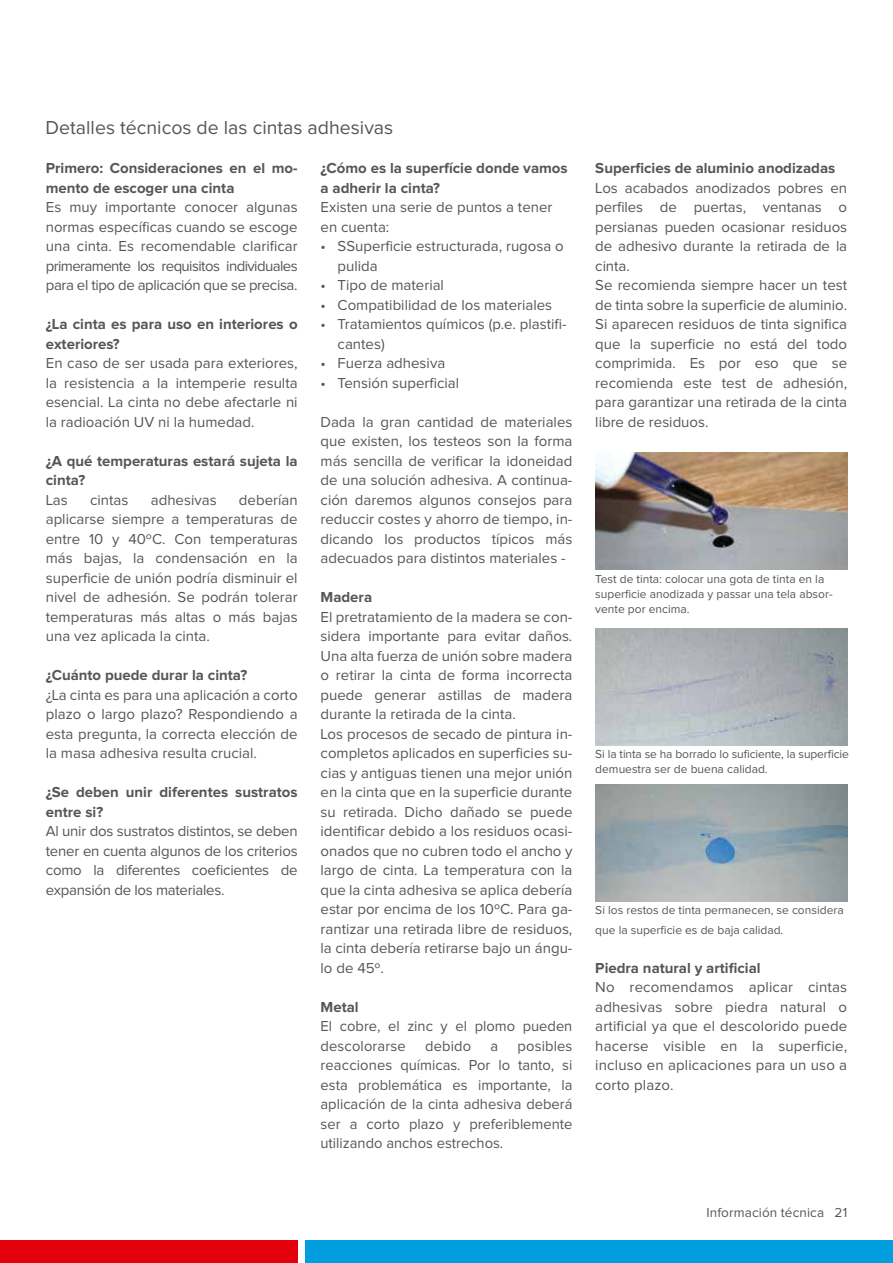
<style>
.page{position:relative;width:893px;height:1263px;background:#fff}
.page>*{position:absolute;margin:0;border:0;box-sizing:border-box;transform-origin:0 0}
.t1{font:19.5px "Proxima Nova";color:#565655}
.t2{font:15px/19.5px "Proxima Nova";color:#565655;text-align:justify}
.t3{font:700 15px/19.5px "Proxima Nova";color:#565655}
.t4{font:13.5px "Proxima Nova";letter-spacing:.01em;color:#565655}
.t5{font:12px/15px "Proxima Nova";color:#565655}
</style>
<div class="page">
<img style="left:595px;top:453px;width:252px;height:117px">
<img style="left:595px;top:628px;width:252px;height:117px">
<img style="left:595px;top:784px;width:252px;height:117px">
<div style="left:0;top:1240px;width:298px;height:23px;background:#e3000b"></div>
<div style="left:305px;top:1240px;width:588px;height:23px;background:#009ddf"></div>
<h1 class="t1" style="left:46px;top:119px;width:349px">Detalles técnicos de las cintas adhesivas</h1>
<p class="t3" style="left:46px;top:159px;width:253px">Primero: Consideraciones en el mo&shy;mento de escoger una cinta</p>
<p class="t2" style="left:46px;top:198px;width:253px">Es muy importante conocer algunas normas específicas cuando se escoge una cinta. Es recomendable clarificar primeramente los requisitos individuales para el tipo de aplicación que se precisa.</p>
<p class="t3" style="left:46px;top:315px;width:253px">¿La cinta es para uso en interiores o exteriores?</p>
<p class="t2" style="left:46px;top:354px;width:253px">En caso de ser usada para exteriores, la resistencia a la intemperie resulta esencial. La cinta no debe afectarle ni la radioación UV ni la humedad.</p>
<p class="t3" style="left:46px;top:451px;width:253px">¿A qué temperaturas estará sujeta la cinta?</p>
<p class="t2" style="left:46px;top:490px;width:24px">Las</p>
<p class="t2" style="left:90px;top:490px;width:40px">cintas</p>
<p class="t2" style="left:151px;top:490px;width:67px">adhesivas</p>
<p class="t3" style="left:321px;top:159px;width:249px">¿Cómo es la superfície donde vamos a adherir la cinta?</p>
<p class="t2" style="left:321px;top:198px;width:233px">Existen una serie de puntos a tener en cuenta:</p>
<p class="t2" style="left:338px;top:237px;width:228px;text-indent:-17px">• SSuperficie estructurada, rugosa o pulida</p>
<p class="t2" style="left:321px;top:276px;width:125px">• Tipo de material</p>
<p class="t2" style="left:321px;top:295px;width:233px">• Compatibilidad de los materiales</p>
<p class="t2" style="left:338px;top:315px;width:231px;text-indent:-17px">• Tratamientos químicos (p.e. plastifi&shy;cantes)</p>
<p class="t2" style="left:321px;top:354px;width:126px">• Fuerza adhesiva</p>
<p class="t2" style="left:321px;top:373px;width:140px">• Tensión superficial</p>
<p class="t2" style="left:321px;top:412px;width:253px">Dada la gran cantidad de materiales que existen, los testeos son la forma más sencilla de verificar la idoneidad de una solución adhesiva. A continua&shy;ción daremos algunos consejos para reduccir costes y ahorro de tiempo, in&shy;dicando los productos típicos más adecuados para distintos materiales -</p>
<p class="t3" style="left:321px;top:588px;width:53px">Madera</p>
<p class="t2" style="left:321px;top:607px;width:253px;text-align:left">El pretratamiento de la madera se con&shy;sidera importante para evitar daños.<br>Una alta fuerza de unión sobre madera o retirar la cinta de forma incorrecta puede generar astillas de madera durante la retirada de la cinta.<br>Los procesos de secado de pintura in&shy;completos aplicados en superficies su&shy;cias y antiguas tienen una mejor unión en la cinta que en la superficie durante su retirada. Dicho dañado se puede identificar debido a los residuos ocasi&shy;onados que no cubren todo el ancho y largo de cinta. La temperatura con la que la cinta adhesiva se aplica debería estar por encima de los 10ºC. Para ga&shy;rantizar una retirada libre de residuos, la cinta debería retirarse bajo un ángu&shy;lo de 45º.</p>
<p class="t3" style="left:321px;top:997px;width:40px">Metal</p>
<p class="t2" style="left:321px;top:1017px;width:253px">El cobre, el zinc y el plomo pueden descolorarse</p>
<p class="t2" style="left:46px;top:490px;width:253px;text-indent:193px">deberían aplicarse siempre a temperaturas de entre 10 y 40ºC. Con temperaturas más bajas, la condensación en la superficie de unión podría disminuir el nivel de adhesión. Se podrán tolerar temperaturas más altas o más bajas una vez aplicada la cinta.</p>
<p class="t3" style="left:46px;top:666px;width:203px">¿Cuánto puede durar la cinta?</p>
<p class="t2" style="left:46px;top:685px;width:253px">¿La cinta es para una aplicación a corto plazo o largo plazo? Respondiendo a esta pregunta, la correcta elección de la masa adhesiva resulta crucial.</p>
<p class="t3" style="left:46px;top:783px;width:253px">¿Se deben unir diferentes sustratos entre si?</p>
<p class="t2" style="left:46px;top:822px;width:253px">Al unir dos sustratos distintos, se deben tener en cuenta algunos de los criterios como la diferentes coeficientes de expansión de los materiales.</p>
<p class="t2" style="left:321px;top:1036px;width:253px;text-indent:197px">posibles reacciones químicas. Por lo tanto, si esta problemática es importante, la aplicación de la cinta adhesiva deberá ser a corto plazo y preferiblemente utilizando anchos estrechos.</p>
<p class="t2" style="left:425px;top:1036px;width:48px">debido</p>
<p class="t2" style="left:490px;top:1036px;width:9px">a</p>
<p class="t3" style="left:595px;top:159px;width:241px">Superficies de aluminio anodizadas</p>
<p class="t2" style="left:595px;top:178px;width:253px;text-align:left">Los acabados anodizados pobres en perfiles de puertas, ventanas o persianas pueden ocasionar residuos de adhesivo durante la retirada de la cinta.<br>Se recomienda siempre hacer un test de tinta sobre la superficie de aluminio.<br>Si aparecen residuos de tinta significa que la superficie no está del todo comprimida. Es por eso que se recomienda este test de adhesión, para garantizar una retirada de la cinta libre de residuos.</p>
<p class="t5" style="left:595px;top:572px;width:239px">Test de tinta: colocar una gota de tinta en la superficie anodizada y passar una tela absor&shy;vente por encima.</p>
<p class="t5" style="left:595px;top:747px;width:255px">Si la tinta se ha borrado lo suficiente, la superficie demuestra ser de buena calidad.</p>
<p class="t5" style="left:595px;top:901px;width:250px;line-height:19.5px">Si los restos de tinta permanecen, se considera que la superficie es de baja calidad.</p>
<p class="t3" style="left:595px;top:958px;width:167px">Piedra natural y artificial</p>
<p class="t2" style="left:595px;top:978px;width:253px">No recomendamos aplicar cintas adhesivas sobre piedra natural o artificial ya que el descolorido puede hacerse visible en la superficie, incluso en aplicaciones para un uso a corto plazo.</p>
<p class="t4" style="left:706px;top:1206px;width:142px">Información técnica 21</p>
</div>
